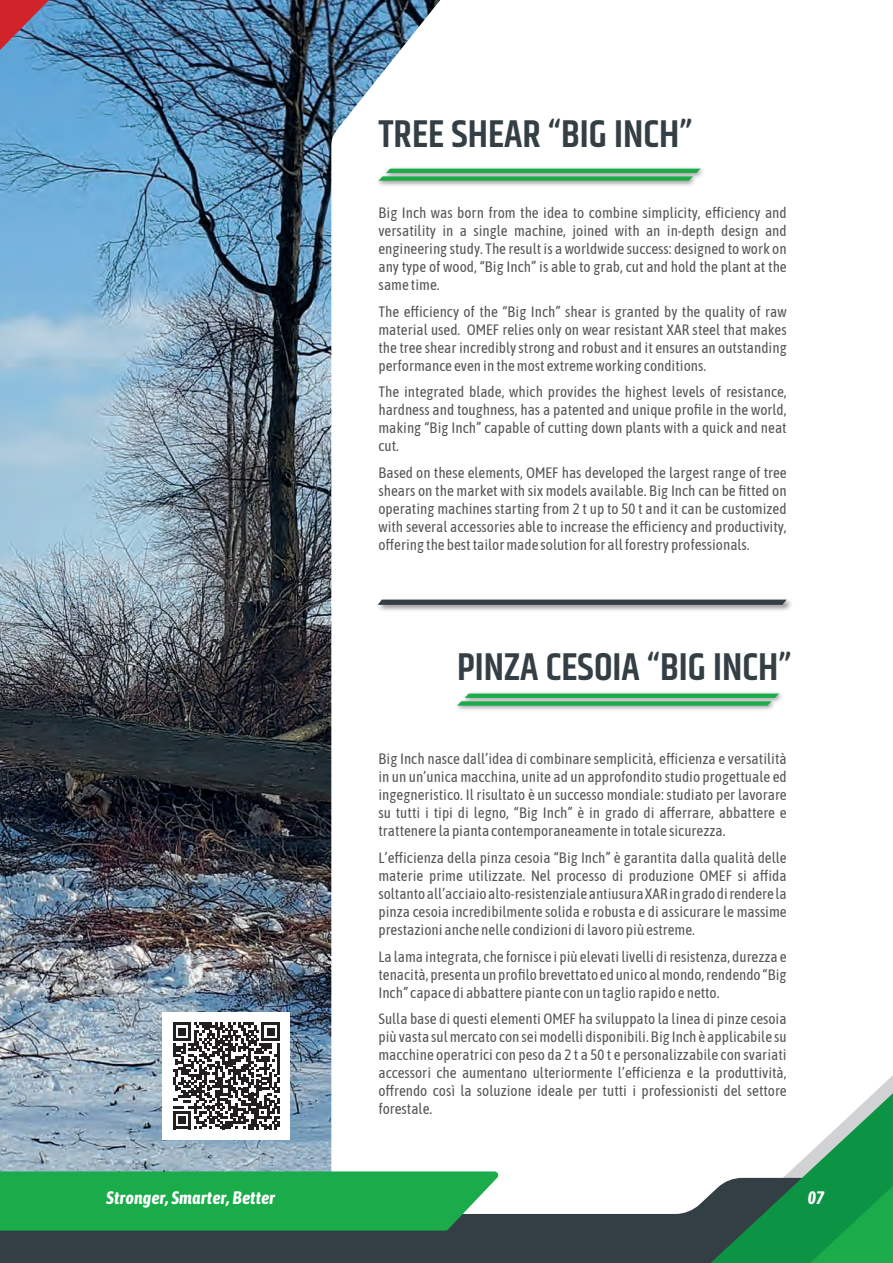
<style>
.page{position:relative;width:893px;height:1263px;background:#fff}
.page>*{position:absolute;margin:0;border:0;box-sizing:border-box;transform-origin:0 0}
.t1{font:600 39px "Khand";color:#343f45}
.t2{font:italic 700 18px "Asap Condensed";color:#fff}
.t3{font:15px/18px "Asap Condensed";color:#545557;text-align:justify}
</style>
<div class="page">
<img style="left:0;top:0;width:331px;height:1171px">
<svg style="left:0;top:0;width:92px;height:169px;background:#6694bf"></svg>
<svg style="left:331px;top:0;width:109px;height:1171px"></svg>
<div style="left:0;top:1210px;width:692px;height:53px;background:#343f45"></div>
<svg style="left:692px;top:1075px;width:201px;height:188px"></svg>
<div style="left:0;top:1171px;width:499px;height:59px;background:#1aab4b"></div>
<div style="left:454px;top:690px;width:331px;height:22px;background:#231f20;opacity:.5"></div>
<svg style="left:457px;top:694px;width:322px;height:12px;background:#54b474"></svg>
<div style="left:377px;top:598px;width:417px;height:15px;background:#231f20;opacity:.5"></div>
<svg style="left:378px;top:600px;width:409px;height:5px;background:#384348"></svg>
<div style="left:376px;top:165px;width:330px;height:22px;background:#231f20;opacity:.5"></div>
<svg style="left:378px;top:169px;width:323px;height:12px;background:#53b373"></svg>
<div style="left:163px;top:1012px;width:127px;height:128px;background:#fff"></div>
<svg style="left:173px;top:1022px;width:107px;height:107px"></svg>
<p class="t2" style="left:106px;top:1185px;width:170px">Stronger, Smarter, Better</p>
<h1 class="t1" style="left:378px;top:108px;width:315px">TREE SHEAR “BIG INCH”</h1>
<p class="t3" style="left:378px;top:203px;width:410px">Big Inch was born from the idea to combine simplicity, efficiency and versatility in a single machine, joined with an in-depth design and engineering study. The result is a worldwide success: designed to work on any type of wood, “Big Inch” is able to grab, cut and hold the plant at the same time.</p>
<p class="t3" style="left:378px;top:302px;width:410px">The efficiency of the “Big Inch” shear is granted by the quality of raw material used. OMEF relies only on wear resistant XAR steel that makes the tree shear incredibly strong and robust and it ensures an outstanding performance even in the most extreme working conditions.</p>
<p class="t3" style="left:378px;top:382px;width:410px">The integrated blade, which provides the highest levels of resistance, hardness and toughness, has a patented and unique profile in the world, making “Big Inch” capable of cutting down plants with a quick and neat cut.</p>
<p class="t3" style="left:378px;top:463px;width:410px">Based on these elements, OMEF has developed the largest range of tree shears on the market with six models available. Big Inch can be fitted on operating machines starting from 2 t up to 50 t and it can be customized with several accessories able to increase the efficiency and productivity, offering the best tailor made solution for all forestry professionals.</p>
<h1 class="t1" style="left:457px;top:641px;width:336px">PINZA CESOIA “BIG INCH”</h1>
<p class="t3" style="left:378px;top:750px;width:410px">Big Inch nasce dall’idea di combinare semplicità, efficienza e versatilità in un un’unica macchina, unite ad un approfondito studio progettuale ed ingegneristico. Il risultato è un successo mondiale: studiato per lavorare su tutti i tipi di legno, “Big Inch” è in grado di afferrare, abbattere e trattenere la pianta contemporaneamente in totale sicurezza.</p>
<p class="t3" style="left:378px;top:848px;width:410px">L’efficienza della pinza cesoia “Big Inch” è garantita dalla qualità delle materie prime utilizzate. Nel processo di produzione OMEF si affida soltanto all’acciaio alto-resistenziale antiusura XAR in grado di rendere la pinza cesoia incredibilmente solida e robusta e di assicurare le massime prestazioni anche nelle condizioni di lavoro più estreme.</p>
<p class="t3" style="left:378px;top:947px;width:410px">La lama integrata, che fornisce i più elevati livelli di resistenza, durezza e tenacità, presenta un profilo brevettato ed unico al mondo, rendendo “Big Inch” capace di abbattere piante con un taglio rapido e netto.</p>
<p class="t3" style="left:378px;top:1009px;width:410px">Sulla base di questi elementi OMEF ha sviluppato la linea di pinze cesoia più vasta sul mercato con sei modelli disponibili. Big Inch è applicabile su macchine operatrici con peso da 2 t a 50 t e personalizzabile con svariati accessori che aumentano ulteriormente l’efficienza e la produttività, offrendo così la soluzione ideale per tutti i professionisti del settore forestale.</p>
<p class="t2" style="left:808px;top:1186px;width:18px">07</p>
</div>
